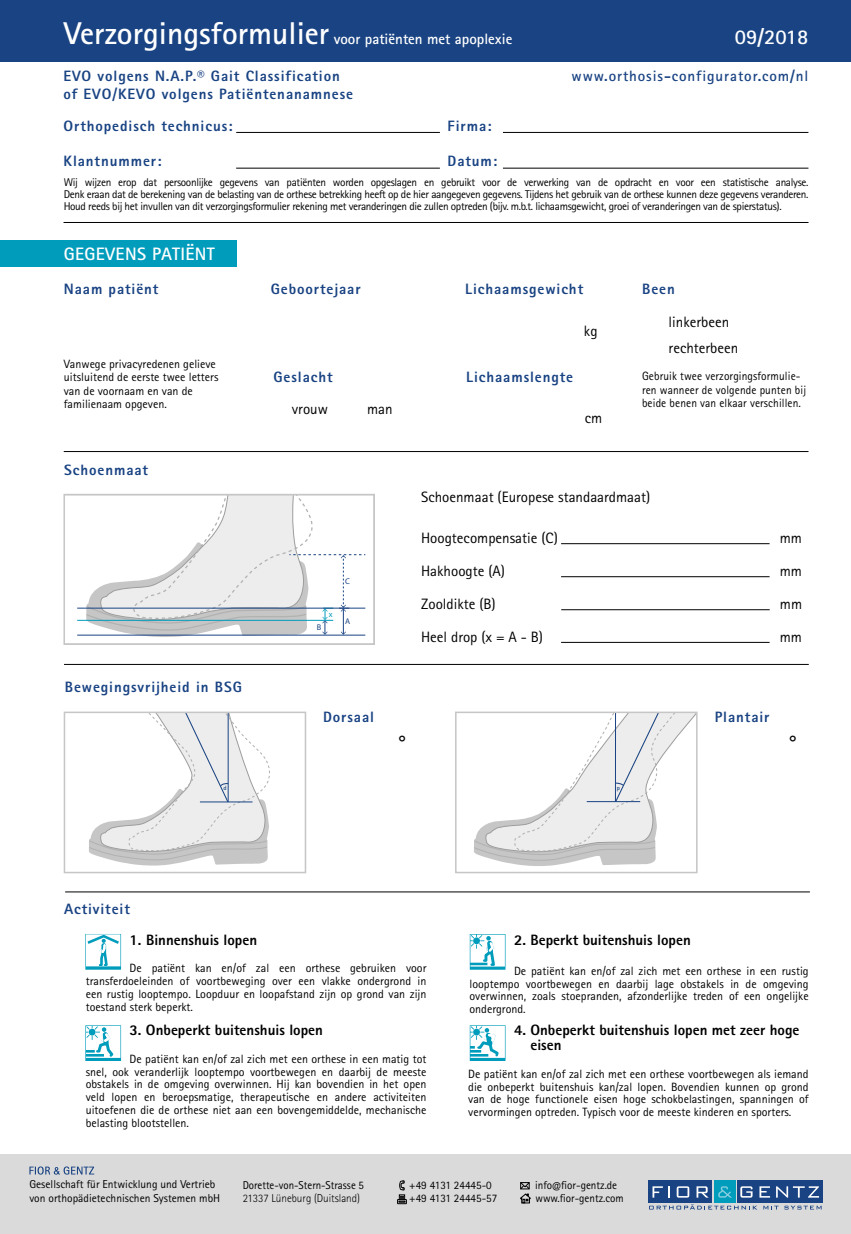
<style>
.page{position:relative;width:851px;height:1234px;background:#fff}
.page>*{position:absolute;margin:0;border:0;box-sizing:border-box;transform-origin:0 0}
.t1{font:27px "Rotis Sans Serif Pro";color:#000}
.t2{font:700 21px "Rotis Sans Serif Pro";color:#fff}
.t3{font:700 18px "Rotis Sans Serif Pro";letter-spacing:.02em;color:#fff}
.t4{font:800 15px/18px "Rotis Sans Serif Pro";letter-spacing:.06em;color:#194383}
.t5{font:15px "Rotis Sans Serif Pro";color:#000}
.t6{font:800 15px/15px "Rotis Sans Serif Pro";color:#000}
.t7{font:700 15px "Rotis Sans Serif Pro";color:#fff}
.t8{font:700 15px "Rotis Sans Serif Pro";letter-spacing:.06em;color:#194383}
.t9{font:12px/12.8px "Rotis Sans Serif Pro";color:#000;text-align:justify}
.t10{font:12px/13.5px "Rotis Sans Serif Pro";color:#000;scale:.95 1}
.t11{font:11.4px/13.8px "Rotis Sans Serif Pro";color:#000}
.t12{font:11.4px "Rotis Sans Serif Pro";color:#000;scale:.95 1}
.t13{font:300 11.4px "Rotis Sans Serif Pro";color:#000}
.t14{font:11.25px/12px "Rotis Sans Serif Pro";letter-spacing:-.03em;color:#000;text-align:justify}
.t15{font:8.25px "Myriad Pro";color:#194383}
.t16{font:8.25px "Myriad Pro";color:#009cbc}
.t17{font:700 6.3px "Rotis Sans Serif";color:#194383}
.s1{font-size:31.5px}
</style>
<div class="page">
<div style="left:0;top:1153px;width:850px;height:80px;background:#dadada"></div>
<svg style="left:29px;top:1166px;width:65px;height:8px"></svg>
<div style="left:713px;top:1180px;width:22px;height:22px;background:#009cbc"></div>
<div style="left:737px;top:1180px;width:85px;height:22px;background:#194383"></div>
<div style="left:648px;top:1180px;width:64px;height:22px;background:#194383"></div>
<svg style="left:649px;top:1204px;width:108px;height:5px"></svg>
<svg style="left:763px;top:1205px;width:15px;height:4px"></svg>
<svg style="left:784px;top:1205px;width:37px;height:4px"></svg>
<svg style="left:718px;top:1186px;width:13px;height:11px"></svg>
<svg style="left:740px;top:1186px;width:12px;height:11px"></svg>
<svg style="left:759px;top:1186px;width:11px;height:11px"></svg>
<svg style="left:776px;top:1186px;width:42px;height:11px"></svg>
<svg style="left:652px;top:1186px;width:17px;height:11px"></svg>
<svg style="left:676px;top:1186px;width:13px;height:11px"></svg>
<svg style="left:696px;top:1186px;width:12px;height:11px"></svg>
<svg style="left:520px;top:1182px;width:10px;height:20px"></svg>
<svg style="left:397px;top:1180px;width:9px;height:23px"></svg>
<div style="left:0;top:0;width:850px;height:62px;background:#194383"></div>
<svg style="left:85px;top:934px;width:36px;height:35px"></svg>
<svg style="left:469px;top:934px;width:36px;height:35px"></svg>
<svg style="left:85px;top:1025px;width:36px;height:35px"></svg>
<svg style="left:469px;top:1025px;width:36px;height:35px"></svg>
<hr style="left:64px;top:664px;width:744px;height:1px;background:#000">
<hr style="left:236px;top:132px;width:204px;height:1px;background:#000">
<hr style="left:503px;top:168px;width:305px;height:1px;background:#000">
<hr style="left:236px;top:168px;width:204px;height:1px;background:#000">
<hr style="left:503px;top:132px;width:305px;height:1px;background:#000">
<hr style="left:63px;top:222px;width:745px;height:1px;background:#000">
<div style="left:0;top:240px;width:236px;height:27px;background:#009cbc"></div>
<hr style="left:64px;top:451px;width:744px;height:1px;background:#000">
<hr style="left:561px;top:543px;width:208px;height:1px;background:#000">
<hr style="left:561px;top:642px;width:208px;height:1px;background:#000">
<hr style="left:561px;top:576px;width:208px;height:1px;background:#000">
<hr style="left:77px;top:634px;width:288px;height:1px;background:#194383">
<hr style="left:77px;top:607px;width:288px;height:1px;background:#194383">
<hr style="left:77px;top:619px;width:256px;height:1px;background:#009cbc">
<svg style="left:86px;top:497px;width:279px;height:140px"></svg>
<div style="left:63px;top:493px;width:312px;height:151px;border:2px solid #c6c6c6"></div>
<svg style="left:89px;top:714px;width:181px;height:151px"></svg>
<div style="left:64px;top:711px;width:242px;height:162px;border:2px solid #c6c6c6"></div>
<svg style="left:474px;top:714px;width:220px;height:152px"></svg>
<div style="left:455px;top:711px;width:242px;height:162px;border:2px solid #c6c6c6"></div>
<hr style="left:65px;top:891px;width:744px;height:1px;background:#000">
<hr style="left:561px;top:609px;width:208px;height:1px;background:#000">
<p class="t7" style="left:64px;top:30px;width:450px"><span class="s1">Verzorgingsformulier</span> voor patiënten met apoplexie</p>
<h2 class="t2" style="left:734px;top:24px;width:75px">09/2018</h2>
<p class="t4" style="left:63px;top:67px;width:291px">EVO volgens N.A.P.® Gait Classification of EVO/KEVO volgens Patiëntenanamnese</p>
<p class="t8" style="left:571px;top:66px;width:238px">www.orthosis-configurator.com/nl</p>
<p class="t4" style="left:63px;top:116px;width:170px">Orthopedisch technicus:</p>
<p class="t4" style="left:63px;top:152px;width:99px">Klantnummer:</p>
<p class="t4" style="left:447px;top:116px;width:45px">Firma:</p>
<p class="t4" style="left:447px;top:152px;width:51px">Datum:</p>
<p class="t14" style="left:64px;top:176px;width:746px">Wij wijzen erop dat persoonlijke gegevens van patiënten worden opgeslagen en gebruikt voor de verwerking van de opdracht en voor een statistische analyse.<br>Denk eraan dat de berekening van de belasting van de orthese betrekking heeft op de hier aangegeven gegevens. Tijdens het gebruik van de orthese kunnen deze gegevens veranderen.<br>Houd reeds bij het invullen van dit verzorgingsformulier rekening met veranderingen die zullen optreden (bijv. m.b.t. lichaamsgewicht, groei of veranderingen van de spierstatus).</p>
<h3 class="t3" style="left:64px;top:242px;width:153px">GEGEVENS PATIËNT</h3>
<p class="t4" style="left:64px;top:280px;width:96px">Naam patiënt</p>
<p class="t9" style="left:64px;top:357px;width:156px;line-height:13.5px;text-align:left">Vanwege privacyredenen gelieve uitsluitend de eerste twee letters van de voornaam en van de familienaam opgeven.</p>
<p class="t4" style="left:64px;top:460px;width:85px">Schoenmaat</p>
<p class="t4" style="left:65px;top:678px;width:179px">Bewegingsvrijheid in BSG</p>
<p class="t4" style="left:271px;top:280px;width:91px">Geboortejaar</p>
<p class="t4" style="left:273px;top:367px;width:61px">Geslacht</p>
<p class="t5" style="left:292px;top:400px;width:38px">vrouw</p>
<p class="t5" style="left:367px;top:400px;width:27px">man</p>
<p class="t16" style="left:329px;top:608px;width:5px">x</p>
<p class="t15" style="left:317px;top:622px;width:6px">B</p>
<p class="t15" style="left:345px;top:576px;width:6px">C</p>
<p class="t15" style="left:345px;top:615px;width:7px">A</p>
<p class="t4" style="left:465px;top:280px;width:119px">Lichaamsgewicht</p>
<p class="t5" style="left:584px;top:322px;width:15px">kg</p>
<p class="t4" style="left:466px;top:367px;width:108px">Lichaamslengte</p>
<p class="t5" style="left:584px;top:409px;width:19px">cm</p>
<p class="t4" style="left:642px;top:280px;width:34px">Been</p>
<p class="t5" style="left:668px;top:313px;width:62px">linkerbeen</p>
<p class="t5" style="left:668px;top:338px;width:71px">rechterbeen</p>
<p class="t10" style="left:642px;top:369px;width:174px">Gebruik twee verzorgingsformulie&shy;ren wanneer de volgende punten bij beide benen van elkaar verschillen.</p>
<p class="t5" style="left:421px;top:488px;width:231px">Schoenmaat (Europese standaardmaat)</p>
<p class="t5" style="left:421px;top:528px;width:138px">Hoogtecompensatie (C)</p>
<p class="t5" style="left:779px;top:528px;width:24px">mm</p>
<p class="t5" style="left:421px;top:562px;width:85px">Hakhoogte (A)</p>
<p class="t5" style="left:779px;top:562px;width:24px">mm</p>
<p class="t5" style="left:421px;top:595px;width:76px">Zooldikte (B)</p>
<p class="t5" style="left:779px;top:595px;width:24px">mm</p>
<p class="t5" style="left:421px;top:627px;width:123px">Heel drop (x = A - B)</p>
<p class="t5" style="left:779px;top:628px;width:24px">mm</p>
<p class="t4" style="left:323px;top:707px;width:52px">Dorsaal</p>
<p class="t4" style="left:714px;top:707px;width:56px">Plantair</p>
<h1 class="t1" style="left:396px;top:727px;width:12px">°</h1>
<h1 class="t1" style="left:787px;top:727px;width:12px">°</h1>
<p class="t4" style="left:64px;top:899px;width:67px">Activiteit</p>
<p class="t17" style="left:223px;top:783px;width:5px">d</p>
<p class="t17" style="left:616px;top:783px;width:5px">p</p>
<p class="t6" style="left:130px;top:931px;width:129px">1. Binnenshuis lopen</p>
<p class="t9" style="left:86px;top:961px;width:342px;text-indent:44px">De patiënt kan en/of zal een orthese gebruiken voor transferdoeleinden of voortbeweging over een vlakke ondergrond in een rustig looptempo. Loopduur en loopafstand zijn op grond van zijn toestand sterk beperkt.</p>
<p class="t6" style="left:130px;top:1022px;width:195px">3. Onbeperkt buitenshuis lopen</p>
<p class="t9" style="left:86px;top:1052px;width:342px;text-indent:44px">De patiënt kan en/of zal zich met een orthese in een matig tot snel, ook veranderlijk looptempo voortbewegen en daarbij de meeste obstakels in de omgeving overwinnen. Hij kan bovendien in het open veld lopen en beroepsmatige, therapeutische en andere activiteiten uitoefenen die de orthese niet aan een bovengemiddelde, mechanische belasting blootstellen.</p>
<p class="t6" style="left:514px;top:931px;width:178px">2. Beperkt buitenshuis lopen</p>
<p class="t9" style="left:469px;top:964px;width:340px;text-indent:44px">De patiënt kan en/of zal zich met een orthese in een rustig looptempo voortbewegen en daarbij lage obstakels in de omgeving overwinnen, zoals stoepranden, afzonderlijke treden of een ongelijke ondergrond.</p>
<p class="t6" style="left:530px;top:1022px;width:270px;text-indent:-16px">4. Onbeperkt buitenshuis lopen met zeer hoge eisen</p>
<p class="t9" style="left:468px;top:1067px;width:342px">De patiënt kan en/of zal zich met een orthese voortbewegen als iemand die onbeperkt buitenshuis kan/zal lopen. Bovendien kunnen op grond van de hoge functionele eisen hoge schokbelastingen, spanningen of vervormingen optreden. Typisch voor de meeste kinderen en sporters.</p>
<p class="t11" style="left:29px;top:1177px;width:192px">Gesellschaft für Entwicklung und Vertrieb von orthopädietechnischen Systemen mbH</p>
<p class="t12" style="left:243px;top:1177px;width:129px">Dorette-von-Stern-Strasse 5</p>
<p class="t13" style="left:243px;top:1191px;width:119px">21337 Lüneburg (Duitsland)</p>
<p class="t11" style="left:409px;top:1177px;width:89px">+49 4131 24445-0 +49 4131 24445-57</p>
<p class="t11" style="left:535px;top:1177px;width:90px">info@fior-gentz.de www.fior-gentz.com</p>
</div>
